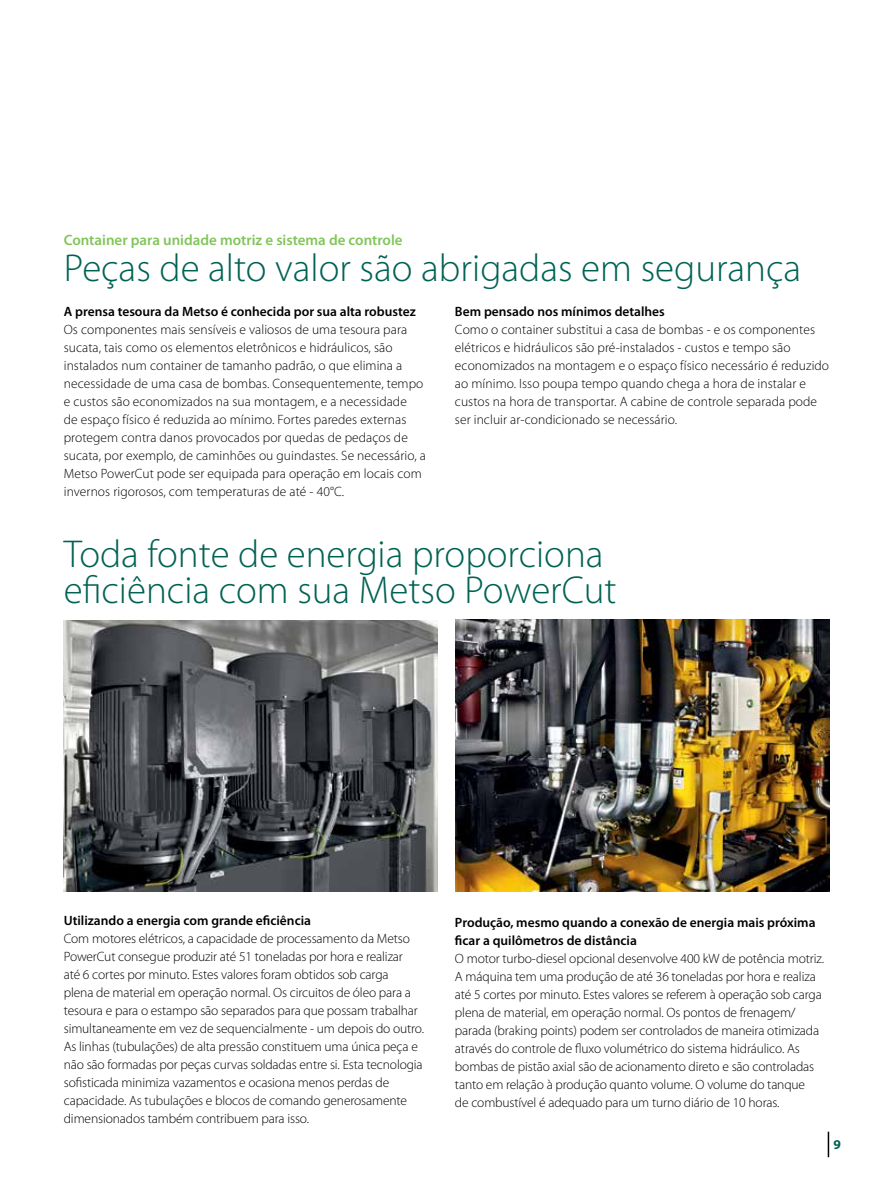
<style>
.page{position:relative;width:893px;height:1187px;background:#fff}
.page>*{position:absolute;margin:0;border:0;box-sizing:border-box;transform-origin:0 0}
.t1{font:300 39px/36px "Myriad Pro";color:#006253}
.t2{font:600 15px "Myriad Pro";color:#82c55b}
.t3{font:300 13.5px/18px "Myriad Pro";letter-spacing:-.01em;color:#000}
.t4{font:600 13.5px/18px "Myriad Pro";color:#000}
.t5{font:700 13.5px "Myriad Pro";color:#006253}
</style>
<div class="page">
<img style="left:455px;top:619px;width:374px;height:272px">
<img style="left:64px;top:620px;width:374px;height:271px">
<svg style="left:828px;top:1131px;width:1px;height:26px"></svg>
<p class="t2" style="left:64px;top:230px;width:340px">Container para unidade motriz e sistema de controle</p>
<h1 class="t1" style="left:64px;top:249px;width:739px">Peças de alto valor são abrigadas em segurança</h1>
<p class="t4" style="left:64px;top:302px;width:354px">A prensa tesoura da Metso é conhecida por sua alta robustez</p>
<p class="t3" style="left:64px;top:320px;width:364px">Os componentes mais sensíveis e valiosos de uma tesoura para sucata, tais como os elementos eletrônicos e hidráulicos, são instalados num container de tamanho padrão, o que elimina a necessidade de uma casa de bombas. Consequentemente, tempo e custos são economizados na sua montagem, e a necessidade<br>de espaço físico é reduzida ao mínimo. Fortes paredes externas protegem contra danos provocados por quedas de pedaços de sucata, por exemplo, de caminhões ou guindastes. Se necessário, a Metso PowerCut pode ser equipada para operação em locais com invernos rigorosos, com temperaturas de até - 40°C.</p>
<p class="t4" style="left:455px;top:302px;width:211px">Bem pensado nos mínimos detalhes</p>
<p class="t3" style="left:455px;top:320px;width:376px">Como o container substitui a casa de bombas - e os componentes elétricos e hidráulicos são pré-instalados - custos e tempo são economizados na montagem e o espaço físico necessário é reduzido ao mínimo. Isso poupa tempo quando chega a hora de instalar e custos na hora de transportar. A cabine de controle separada pode ser incluir ar-condicionado se necessário.</p>
<h1 class="t1" style="left:64px;top:535px;width:554px">Toda fonte de energia proporciona eficiência com sua Metso PowerCut</h1>
<p class="t4" style="left:64px;top:911px;width:249px">Utilizando a energia com grande eficiência</p>
<p class="t3" style="left:64px;top:929px;width:362px">Com motores elétricos, a capacidade de processamento da Metso PowerCut consegue produzir até 51 toneladas por hora e realizar<br>até 6 cortes por minuto. Estes valores foram obtidos sob carga<br>plena de material em operação normal. Os circuitos de óleo para a tesoura e para o estampo são separados para que possam trabalhar simultaneamente em vez de sequencialmente - um depois do outro.<br>As linhas (tubulações) de alta pressão constituem uma única peça e não são formadas por peças curvas soldadas entre si. Esta tecnologia sofisticada minimiza vazamentos e ocasiona menos perdas de capacidade. As tubulações e blocos de comando generosamente dimensionados também contribuem para isso.</p>
<p class="t4" style="left:455px;top:912px;width:362px">Produção, mesmo quando a conexão de energia mais próxima ficar a quilômetros de distância</p>
<p class="t3" style="left:455px;top:948px;width:371px">O motor turbo-diesel opcional desenvolve 400 kW de potência motriz.<br>A máquina tem uma produção de até 36 toneladas por hora e realiza até 5 cortes por minuto. Estes valores se referem à operação sob carga plena de material, em operação normal. Os pontos de frenagem/ parada (braking points) podem ser controlados de maneira otimizada através do controle de fluxo volumétrico do sistema hidráulico. As bombas de pistão axial são de acionamento direto e são controladas tanto em relação à produção quanto volume. O volume do tanque<br>de combustível é adequado para um turno diário de 10 horas.</p>
<p class="t5" style="left:833px;top:1135px;width:9px">9</p>
</div>
